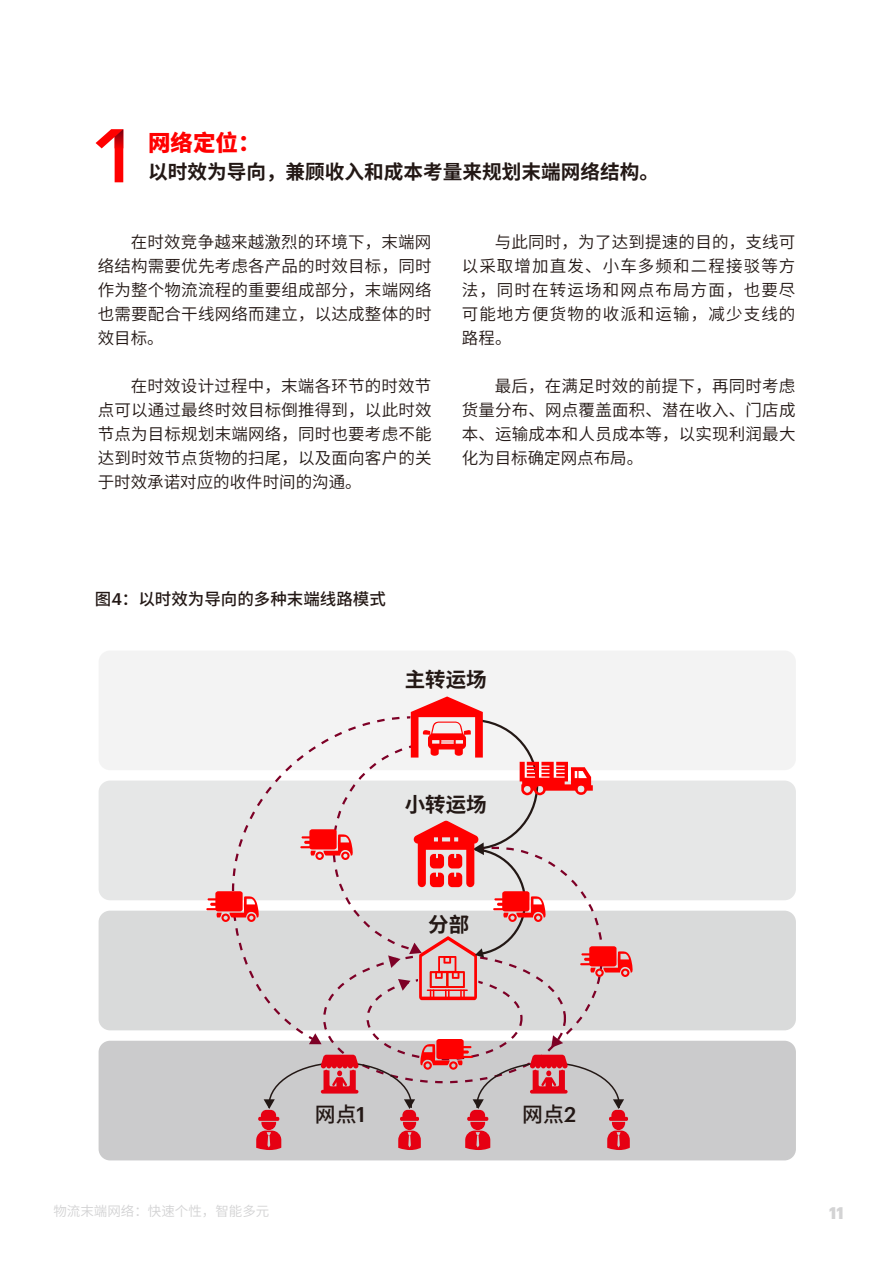
<style>
.page{position:relative;width:893px;height:1263px;background:#fff}
.page>*{position:absolute;margin:0;border:0;box-sizing:border-box;transform-origin:0 0}
.t1{font:800 22.5px "Source Han Sans SC";color:#f00}
.t2{font:500 20.85px "Source Han Sans SC";color:#231815}
.t3{font:700 20.55px "Source Han Sans SC";color:#231815}
.t4{font:700 19.65px "Source Han Sans SC";color:#231815}
.t5{font:16.5px/24px "Source Han Sans SC";letter-spacing:.01em;color:#231815;text-align:justify}
.t6{font:500 16.5px "Source Han Sans SC";color:#231815}
.t7{font:700 16.5px "Graphik";color:#d3d3d4}
.t8{font:13.5px "Source Han Sans SC";color:#d3d3d4}
.s1{font-family:"Graphik"}
</style>
<div class="page">
<svg style="left:96px;top:129px;width:27px;height:53px"></svg>
<div style="left:99px;top:650px;width:697px;height:120px;background:#efefef;border-radius:11px"></div>
<div style="left:99px;top:780px;width:697px;height:120px;background:#e6e7e7;border-radius:11px"></div>
<div style="left:99px;top:911px;width:697px;height:119px;background:#d9dada;border-radius:11px"></div>
<div style="left:99px;top:1041px;width:697px;height:119px;background:#cbcbcc;border-radius:11px"></div>
<svg style="left:206px;top:696px;width:427px;height:454px"></svg>
<h1 class="t1" style="left:148px;top:130px;width:114px">网络定位：</h1>
<p class="t4" style="left:148px;top:161px;width:512px">以时效为导向，兼顾收入和成本考量来规划末端网络结构。</p>
<p class="t5" style="left:98px;top:230px;width:335px;text-indent:33px">在时效竞争越来越激烈的环境下，末端网络结构需要优先考虑各产品的时效目标，同时作为整个物流流程的重要组成部分，末端网络也需要配合干线网络而建立，以达成整体的时效目标。</p>
<p class="t5" style="left:98px;top:374px;width:335px;text-indent:33px">在时效设计过程中，末端各环节的时效节点可以通过最终时效目标倒推得到，以此时效节点为目标规划末端网络，同时也要考虑不能达到时效节点货物的扫尾，以及面向客户的关于时效承诺对应的收件时间的沟通。</p>
<p class="t5" style="left:462px;top:230px;width:335px;text-indent:33px">与此同时，为了达到提速的目的，支线可以采取增加直发、小车多频和二程接驳等方法，同时在转运场和网点布局方面，也要尽可能地方便货物的收派和运输，减少支线的路程。</p>
<p class="t5" style="left:462px;top:374px;width:335px;text-indent:33px">最后，在满足时效的前提下，再同时考虑货量分布、网点覆盖面积、潜在收入、门店成本、运输成本和人员成本等，以实现利润最大化为目标确定网点布局。</p>
<p class="t6" style="left:95px;top:589px;width:293px">图<span class="s1">4</span>：以时效为导向的多种末端线路模式</p>
<p class="t3" style="left:405px;top:668px;width:83px">主转运场</p>
<p class="t3" style="left:405px;top:792px;width:83px">小转运场</p>
<p class="t3" style="left:428px;top:913px;width:42px">分部</p>
<p class="t2" style="left:315px;top:1103px;width:52px">网点<span class="s1">1</span></p>
<p class="t2" style="left:522px;top:1103px;width:55px">网点<span class="s1">2</span></p>
<p class="t8" style="left:53px;top:1203px;width:217px">物流末端网络：快速个性，智能多元</p>
<p class="t7" style="left:829px;top:1200px;width:16px">11</p>
</div>
